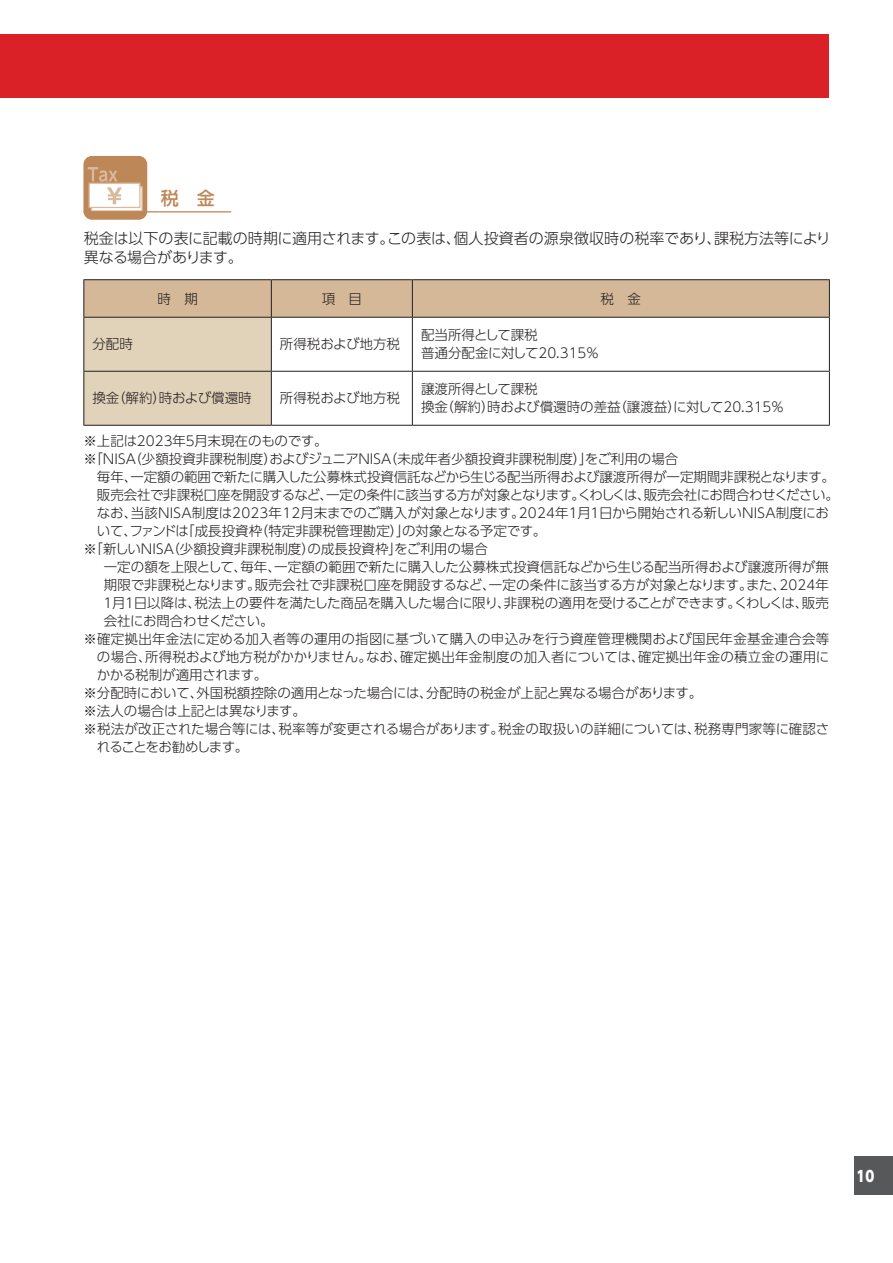
<style>
.page{position:relative;width:893px;height:1263px;background:#fff}
.page>*{position:absolute;margin:0;border:0;box-sizing:border-box;transform-origin:0 0}
.t1{font:500 18px "UD Shin Go Pro";color:#be8757}
.t2{font:300 15px/18.8px "UD Shin Go Pro";color:#231f20}
.t3{font:800 15px "UD Shin Go Pro";color:#fff;scale:.9 1}
.t4{font:300 13.5px/18px "UD Shin Go Pro";letter-spacing:-.005em;color:#231f20}
.t5{font:300 13.5px "UD Shin Go Pro";letter-spacing:.015em;color:#231f20}
.t6{font:300 13.5px "UD Shin Go Pro";letter-spacing:-.03em;color:#231f20}
.t7{font:300 13.5px "UD Shin Go Pro";letter-spacing:-.025em;color:#231f20}
.t8{font:300 13.5px "UD Shin Go Pro";letter-spacing:-.035em;color:#231f20}
.t9{font:300 13.5px "UD Shin Go Pro";letter-spacing:-.085em;color:#231f20}
</style>
<div class="page">
<div style="left:855px;top:1157px;width:38px;height:38px;background:#57585a"></div>
<div style="left:83px;top:156px;width:64px;height:64px;background:#be8757;border-radius:9px"></div>
<div style="left:91px;top:187px;width:51px;height:24px;background:linear-gradient(to right,#fff,#fff)"></div>
<div style="left:91px;top:186px;width:52px;height:26px;border:1px solid #daba9d"></div>
<div style="left:89px;top:183px;width:51px;height:24px;background:#fff"></div>
<div style="left:89px;top:183px;width:51px;height:25px;border:1px solid #daba9d"></div>
<svg style="left:88px;top:167px;width:34px;height:37px"></svg>
<hr style="left:83px;top:211px;width:148px;height:1px;background:#be8757">
<svg style="left:84px;top:280px;width:745px;height:145px"></svg>
<hr style="left:83px;top:279px;width:188px;height:1px;background:#231f20">
<hr style="left:83px;top:280px;width:1px;height:37px;background:#231f20">
<hr style="left:271px;top:279px;width:141px;height:1px;background:#231f20">
<hr style="left:271px;top:280px;width:1px;height:37px;background:#231f20">
<hr style="left:412px;top:279px;width:418px;height:1px;background:#231f20">
<hr style="left:412px;top:280px;width:1px;height:37px;background:#231f20">
<hr style="left:829px;top:280px;width:1px;height:37px;background:#231f20">
<hr style="left:83px;top:317px;width:188px;height:1px;background:#231f20">
<hr style="left:83px;top:318px;width:1px;height:53px;background:#231f20">
<hr style="left:271px;top:317px;width:141px;height:1px;background:#231f20">
<hr style="left:271px;top:318px;width:1px;height:53px;background:#231f20">
<hr style="left:412px;top:317px;width:418px;height:1px;background:#231f20">
<hr style="left:412px;top:318px;width:1px;height:53px;background:#231f20">
<hr style="left:829px;top:318px;width:1px;height:53px;background:#231f20">
<hr style="left:83px;top:371px;width:188px;height:1px;background:#231f20">
<hr style="left:83px;top:372px;width:1px;height:53px;background:#231f20">
<hr style="left:271px;top:371px;width:141px;height:1px;background:#231f20">
<hr style="left:271px;top:372px;width:1px;height:53px;background:#231f20">
<hr style="left:412px;top:371px;width:418px;height:1px;background:#231f20">
<hr style="left:412px;top:372px;width:1px;height:53px;background:#231f20">
<hr style="left:829px;top:372px;width:1px;height:53px;background:#231f20">
<hr style="left:83px;top:425px;width:188px;height:1px;background:#231f20">
<hr style="left:271px;top:425px;width:141px;height:1px;background:#231f20">
<hr style="left:412px;top:425px;width:418px;height:1px;background:#231f20">
<div style="left:0;top:34px;width:823px;height:64px;background:#da2128"></div>
<hr style="left:825px;top:34px;width:4px;height:64px;background:#da2128">
<h1 class="t1" style="left:161px;top:184px;width:55px">税　金</h1>
<p class="t2" style="left:84px;top:229px;width:749px">税金は以下の表に記載の時期に適用されます。この表は、個人投資者の源泉徴収時の税率であり、課税方法等により異なる場合があります。</p>
<p class="t4" style="left:157px;top:289px;width:42px">時　期</p>
<p class="t4" style="left:322px;top:289px;width:42px">項　目</p>
<p class="t4" style="left:601px;top:289px;width:42px">税　金</p>
<p class="t4" style="left:92px;top:335px;width:42px">分配時</p>
<p class="t4" style="left:280px;top:335px;width:122px">所得税および地方税</p>
<p class="t4" style="left:421px;top:326px;width:180px">配当所得として課税<br>普通分配金に対して20.315％</p>
<p class="t4" style="left:92px;top:389px;width:161px">換金（解約）時および償還時</p>
<p class="t4" style="left:280px;top:389px;width:122px">所得税および地方税</p>
<p class="t4" style="left:421px;top:380px;width:365px">譲渡所得として課税<br>換金（解約）時および償還時の差益（譲渡益）に対して20.315％</p>
<p class="t4" style="left:83px;top:431px;width:246px">※上記は2023年５月末現在のものです。</p>
<p class="t4" style="left:83px;top:449px;width:596px">※「ＮＩＳＡ（少額投資非課税制度）およびジュニアＮＩＳＡ（未成年者少額投資非課税制度）」をご利用の場合</p>
<p class="t4" style="left:97px;top:467px;width:740px">毎年、一定額の範囲で新たに購入した公募株式投資信託などから生じる配当所得および譲渡所得が一定期間非課税となります。</p>
<p class="t6" style="left:97px;top:484px;width:743px">販売会社で非課税口座を開設するなど、一定の条件に該当する方が対象となります。くわしくは、販売会社にお問合わせください。</p>
<p class="t7" style="left:97px;top:502px;width:734px">なお、当該ＮＩＳＡ制度は2023年12月末までのご購入が対象となります。2024年１月１日から開始される新しいＮＩＳＡ制度にお</p>
<p class="t4" style="left:97px;top:521px;width:451px">いて、ファンドは「成長投資枠（特定非課税管理勘定）」の対象となる予定です。</p>
<p class="t4" style="left:83px;top:539px;width:406px">※「新しいＮＩＳＡ（少額投資非課税制度）の成長投資枠」をご利用の場合</p>
<p class="t4" style="left:104px;top:557px;width:727px">一定の額を上限として、毎年、一定額の範囲で新たに購入した公募株式投資信託などから生じる配当所得および譲渡所得が無</p>
<p class="t4" style="left:104px;top:575px;width:727px">期限で非課税となります。販売会社で非課税口座を開設するなど、一定の条件に該当する方が対象となります。また、2024年</p>
<p class="t4" style="left:101px;top:593px;width:729px">１月１日以降は、税法上の要件を満たした商品を購入した場合に限り、非課税の適用を受けることができます。くわしくは、販売</p>
<p class="t6" style="left:104px;top:610px;width:171px">会社にお問合わせください。</p>
<p class="t5" style="left:83px;top:628px;width:747px">※確定拠出年金法に定める加入者等の運用の指図に基づいて購入の申込みを行う資産管理機関および国民年金基金連合会等</p>
<p class="t5" style="left:97px;top:646px;width:734px">の場合、所得税および地方税がかかりません。なお、確定拠出年金制度の加入者については、確定拠出年金の積立金の運用に</p>
<p class="t8" style="left:97px;top:664px;width:172px">かかる税制が適用されます。</p>
<p class="t4" style="left:83px;top:683px;width:620px">※分配時において、外国税額控除の適用となった場合には、分配時の税金が上記と異なる場合があります。</p>
<p class="t4" style="left:83px;top:701px;width:224px">※法人の場合は上記とは異なります。</p>
<p class="t4" style="left:83px;top:719px;width:747px">※税法が改正された場合等には、税率等が変更される場合があります。税金の取扱いの詳細については、税務専門家等に確認さ</p>
<p class="t9" style="left:97px;top:736px;width:153px">れることをお勧めします。</p>
<p class="t3" style="left:856px;top:1163px;width:21px">10</p>
</div>
